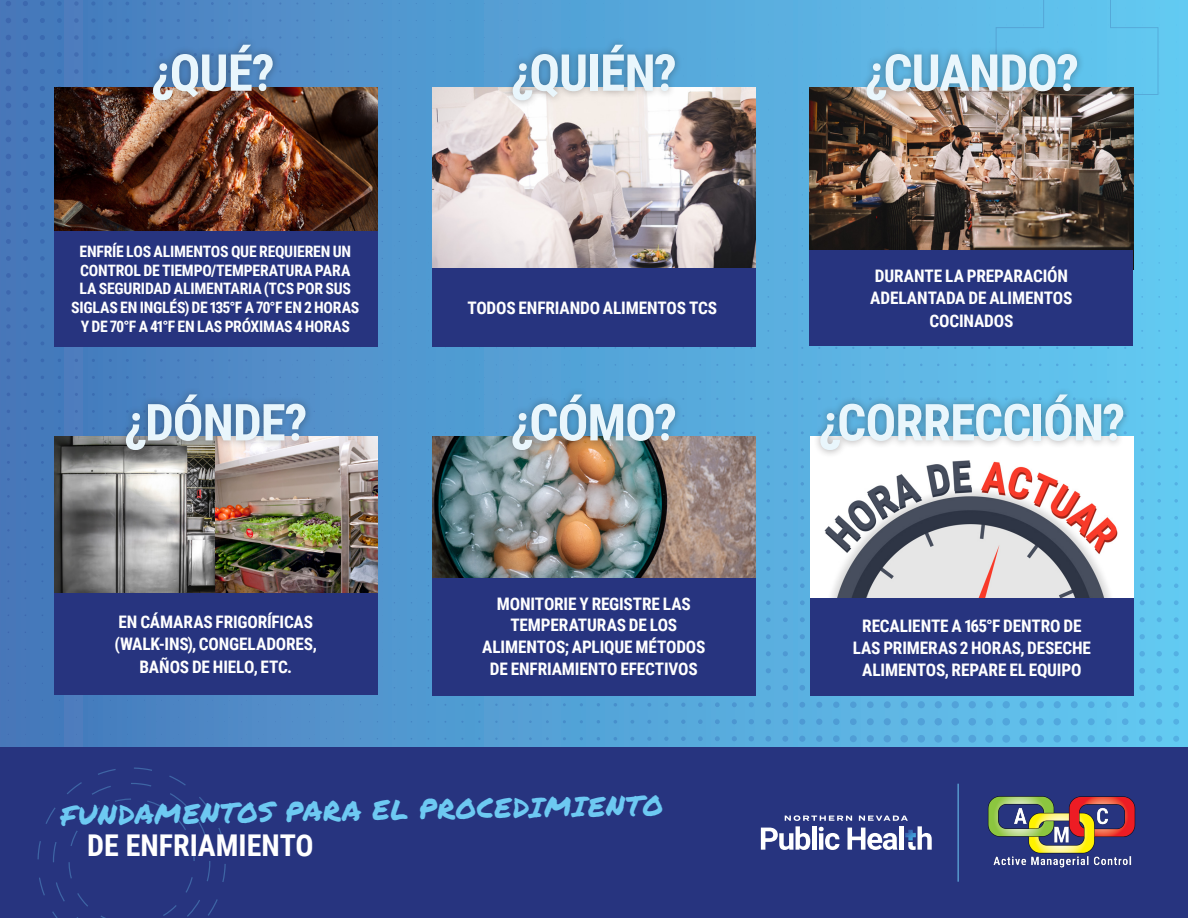
<style>
.page{position:relative;width:1188px;height:918px;background:#fff}
.page>*{position:absolute;margin:0;border:0;box-sizing:border-box;transform-origin:0 0}
.t1{font:700 51px "Roboto Condensed";letter-spacing:-.02em;color:#e9f6fc}
.t2{font:700 30px "Roboto Condensed";color:#fff}
.Large_Body{font:27.75px "Permanent Marker";color:#6dc9f2}
.t3{font:700 17.25px/21.8px "Roboto Condensed";letter-spacing:-.01em;color:#fff;text-align:center}
.t4{font:700 15.75px/18.9px "Roboto Condensed";letter-spacing:-.015em;color:#fff;text-align:center}
</style>
<div class="page">
<div style="left:0;top:0;width:1188px;height:918px;background:linear-gradient(to right,#4779ba,#63caf2)"></div>
<div style="left:989px;top:0;width:170px;height:145px;background:#60c4ee"></div>
<div style="left:0;top:747px;width:1188px;height:171px;background:#27347f"></div>
<svg style="left:37px;top:767px;width:189px;height:151px"></svg>
<img style="left:810px;top:87px;width:323px;height:163px">
<img style="left:432px;top:436px;width:324px;height:142px">
<div style="left:810px;top:250px;width:323px;height:96px;background:#27347f"></div>
<img style="left:810px;top:436px;width:324px;height:162px">
<img style="left:54px;top:436px;width:161px;height:157px">
<img style="left:215px;top:436px;width:162px;height:157px">
<hr style="left:958px;top:784px;width:1px;height:98px;background:#6dc9f2">
<img style="left:987px;top:796px;width:149px;height:72px">
<svg style="left:761px;top:815px;width:147px;height:35px"></svg>
<hr style="left:812px;top:826px;width:4px;height:24px;background:#fff">
<svg style="left:819px;top:827px;width:20px;height:23px"></svg>
<svg style="left:848px;top:828px;width:34px;height:22px"></svg>
<svg style="left:883px;top:833px;width:14px;height:17px"></svg>
<div style="left:899px;top:826px;width:5px;height:24px;background:#fff"></div>
<svg style="left:905px;top:826px;width:27px;height:24px"></svg>
<img style="left:432px;top:87px;width:324px;height:181px">
<div style="left:432px;top:268px;width:324px;height:78px;background:#27347f"></div>
<img style="left:54px;top:87px;width:324px;height:144px">
<div style="left:54px;top:593px;width:324px;height:102px;background:#27347f"></div>
<div style="left:432px;top:578px;width:324px;height:117px;background:#27347f"></div>
<div style="left:54px;top:231px;width:324px;height:115px;background:#27347f"></div>
<div style="left:810px;top:598px;width:324px;height:97px;background:#27347f"></div>
<div style="left:859px;top:46px;width:226px;height:63px;background:#231f20;opacity:.4"></div>
<div style="left:813px;top:387px;width:318px;height:71px;background:#231f20;opacity:.4"></div>
<div style="left:118px;top:387px;width:195px;height:71px;background:#231f20;opacity:.4"></div>
<div style="left:505px;top:37px;width:178px;height:72px;background:#231f20;opacity:.4"></div>
<div style="left:146px;top:37px;width:135px;height:72px;background:#231f20;opacity:.4"></div>
<div style="left:505px;top:387px;width:178px;height:71px;background:#231f20;opacity:.4"></div>
<p class="t1" style="left:151px;top:37px;width:125px">¿QUÉ?</p>
<p class="t1" style="left:511px;top:37px;width:167px">¿QUIÉN?</p>
<p class="t4" style="left:71px;top:241px;width:289px">ENFRÍE LOS ALIMENTOS QUE REQUIEREN UN CONTROL DE TIEMPO/TEMPERATURA PARA LA SEGURIDAD ALIMENTARIA (TCS POR SUS SIGLAS EN INGLÉS) DE 135°F A 70°F EN 2 HORAS Y DE 70°F A 41°F EN LAS PRÓXIMAS 4 HORAS</p>
<p class="t3" style="left:467px;top:296px;width:251px">TODOS ENFRIANDO ALIMENTOS TCS</p>
<p class="t1" style="left:865px;top:37px;width:216px">¿CUANDO?</p>
<p class="t3" style="left:870px;top:263px;width:204px;line-height:22.5px">DURANTE LA PREPARACIÓN<br>ADELANTADA DE ALIMENTOS<br>COCINADOS</p>
<p class="t1" style="left:124px;top:387px;width:185px">¿DÓNDE?</p>
<p class="t1" style="left:818px;top:387px;width:308px">¿CORRECCIÓN?</p>
<p class="t1" style="left:511px;top:387px;width:168px">¿CÓMO?</p>
<p class="t3" style="left:115px;top:610px;width:204px;line-height:22.5px">EN CÁMARAS FRIGORÍFICAS (WALK-INS), CONGELADORES,<br>BAÑOS DE HIELO, ETC.</p>
<p class="t3" style="left:482px;top:592px;width:225px">MONITORIE Y REGISTRE LAS<br>TEMPERATURAS DE LOS<br>ALIMENTOS; APLIQUE MÉTODOS<br>DE ENFRIAMIENTO EFECTIVOS</p>
<p class="Large_Body" style="left:60px;top:795px;width:604px;rotate:-1deg">FUNDAMENTOS PARA EL PROCEDIMIENTO</p>
<p class="t2" style="left:87px;top:824px;width:228px">DE ENFRIAMIENTO</p>
<p class="t3" style="left:853px;top:614px;width:240px">RECALIENTE A 165°F DENTRO DE<br>LAS PRIMERAS 2 HORAS, DESECHE<br>ALIMENTOS, REPARE EL EQUIPO</p>
</div>
